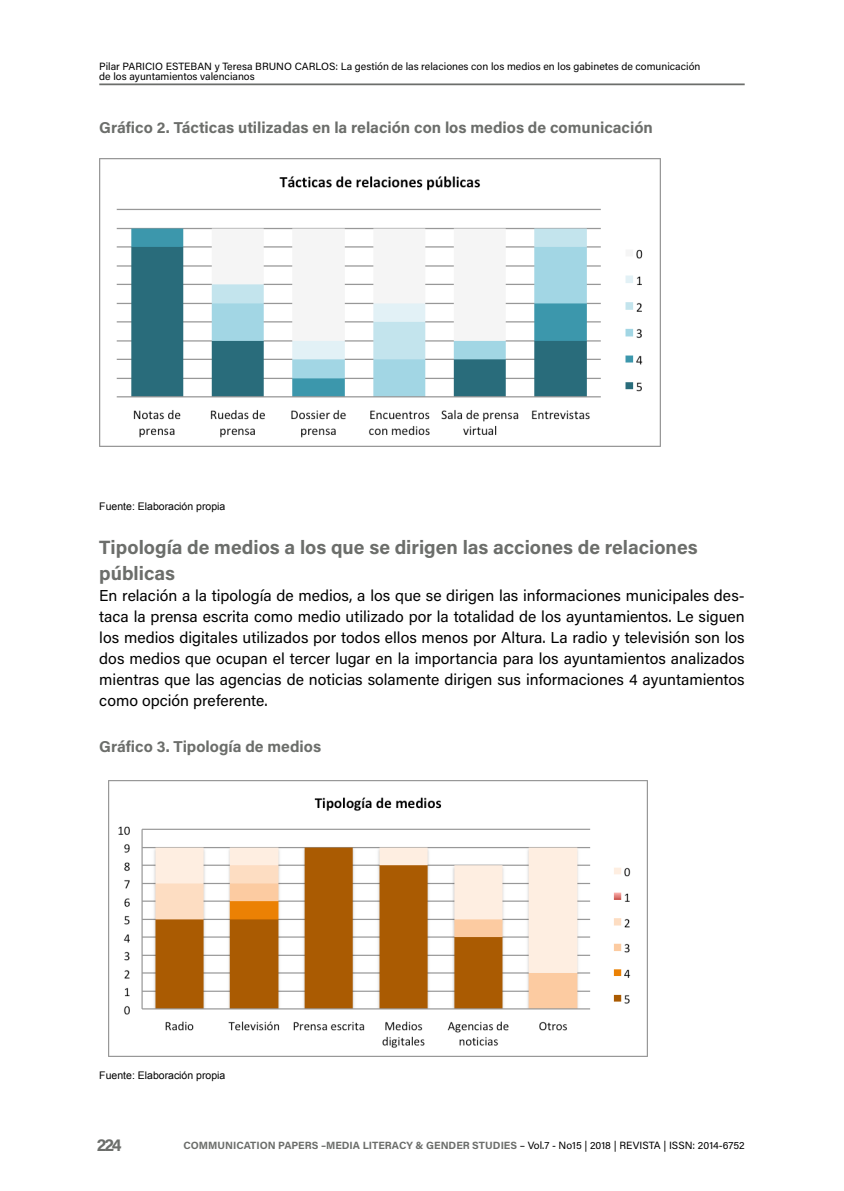
<style>
.page{position:relative;width:844px;height:1191px;background:#fff}
.page>*{position:absolute;margin:0;border:0;box-sizing:border-box;transform-origin:0 0}
.t1{font:700 19.25px/25.2px "Acumin Pro";color:#6c6e6b}
.t2{font:700 17.5px "Acumin Pro";color:#6c6e6b}
.t3{font:15.75px/21px "Acumin Pro";color:#000;text-align:justify}
.t4{font:700 15.75px "Acumin Pro";color:#6c6e6b}
.t5{font:10.5px/10.5px "Acumin Pro";color:#000}
.t6{font:700 10.5px "Acumin Pro";color:#6c6e6b}
.t7{font:10.5px "Arial";color:#000}
.s1{font-weight:400;color:#000}
</style>
<div class="page">
<hr style="left:99px;top:83px;width:645px;height:2px;background:#6c6e6b">
<img style="left:99px;top:159px;width:561px;height:287px">
<img style="left:108px;top:780px;width:539px;height:276px">
<p class="t5" style="left:99px;top:60px;width:602px">Pilar PARICIO ESTEBAN y Teresa BRUNO CARLOS: La gestión de las relaciones con los medios en los gabinetes de comunicación de los ayuntamientos valencianos</p>
<p class="t4" style="left:99px;top:116px;width:555px">Gráfico 2. Tácticas utilizadas en la relación con los medios de comunicación</p>
<p class="t7" style="left:99px;top:499px;width:128px">Fuente: Elaboración propia</p>
<p class="t1" style="left:99px;top:534px;width:599px">Tipología de medios a los que se dirigen las acciones de relaciones públicas</p>
<p class="t3" style="left:99px;top:584px;width:646px">En relación a la tipología de medios, a los que se dirigen las informaciones municipales des&shy;taca la prensa escrita como medio utilizado por la totalidad de los ayuntamientos. Le siguen los medios digitales utilizados por todos ellos menos por Altura. La radio y televisión son los dos medios que ocupan el tercer lugar en la importancia para los ayuntamientos analizados mientras que las agencias de noticias solamente dirigen sus informaciones 4 ayuntamientos como opción preferente.</p>
<p class="t4" style="left:99px;top:735px;width:223px">Gráfico 3. Tipología de medios</p>
<p class="t7" style="left:99px;top:1068px;width:128px">Fuente: Elaboración propia</p>
<p class="t2" style="left:97px;top:1132px;width:26px">224</p>
<p class="t6" style="left:183px;top:1137px;width:562px">COMMUNICATION PAPERS –MEDIA LITERACY &amp; GENDER STUDIES <span class="s1">– Vol.7 - No15 | 2018 | REVISTA | ISSN: 2014-6752</span></p>
</div>
